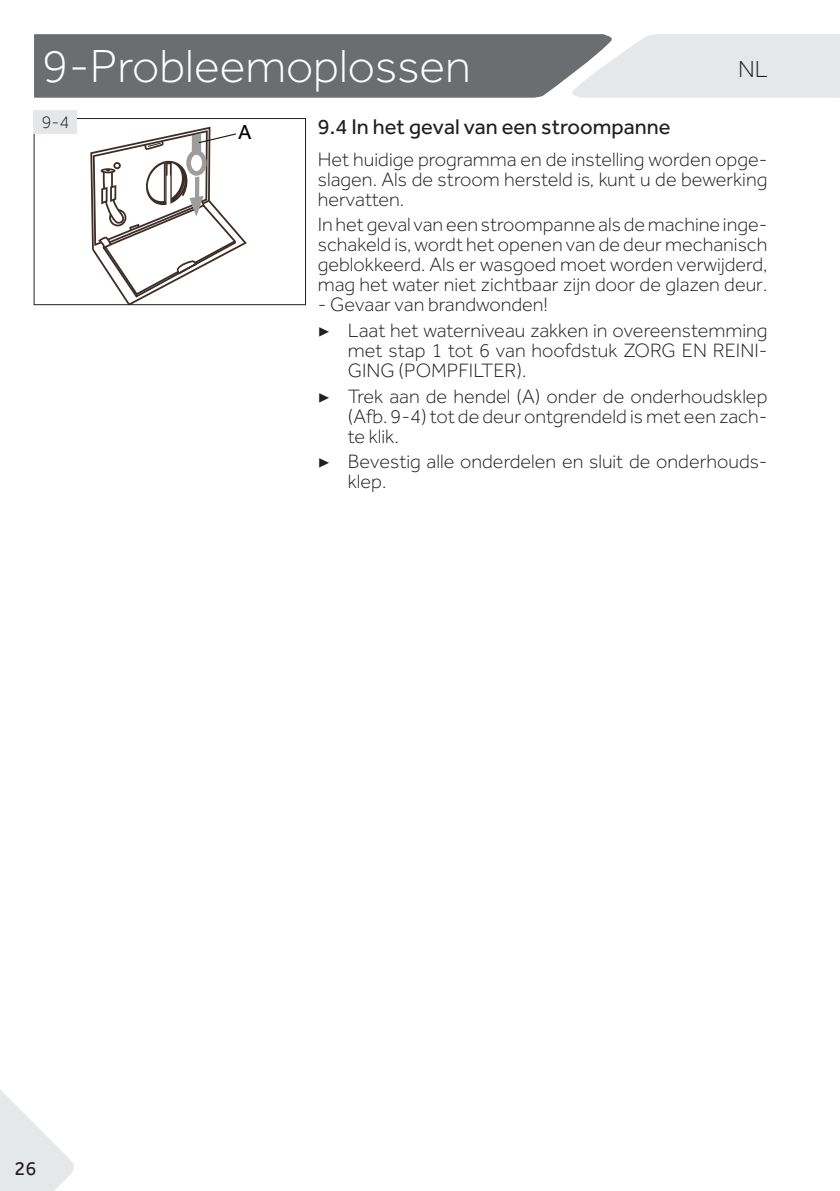
<style>
.page{position:relative;width:840px;height:1191px;background:#fff}
.page>*{position:absolute;margin:0;border:0;box-sizing:border-box;transform-origin:0 0}
.t1{font:300 48px "Effra";color:#fff}
.t2{font:300 24px "Effra";color:#231f20}
.t3{font:22px "Effra";color:#231f20}
.t4{font:21px "Effra";color:#000}
.t5{font:300 20px/20px "Effra";color:#231f20;text-align:justify}
.t6{font:20px "Effra";color:#231f20}
.t7{font:300 18px "Effra";color:#231f20}
.s1{font-family:"Minion Pro";font-weight:400}
</style>
<div class="page">
<svg style="left:34px;top:34px;width:805px;height:64px"></svg>
<svg style="left:0;top:1090px;width:74px;height:101px"></svg>
<svg style="left:90px;top:127px;width:157px;height:176px"></svg>
<div style="left:34px;top:118px;width:272px;height:187px;border:1px solid #231f20"></div>
<div style="left:34px;top:110px;width:43px;height:24px;background:#e6e7e9"></div>
<h1 class="t1" style="left:43px;top:39px;width:429px">9-Probleemoplossen</h1>
<p class="t2" style="left:737px;top:55px;width:31px">NL</p>
<p class="t7" style="left:42px;top:112px;width:29px">9-4</p>
<p class="t4" style="left:238px;top:120px;width:15px">A</p>
<p class="t3" style="left:317px;top:114px;width:354px">9.4 In het geval van een stroompanne</p>
<p class="t5" style="left:317px;top:149px;width:451px">Het huidige programma en de instelling worden opge&shy;slagen. Als de stroom hersteld is, kunt u de bewerking hervatten.</p>
<p class="t5" style="left:317px;top:214px;width:451px">In het geval van een stroompanne als de machine inge&shy;schakeld is, wordt het openen van de deur mechanisch geblokkeerd. Als er wasgoed moet worden verwijderd, mag het water niet zichtbaar zijn door de glazen deur.</p>
<p class="t5" style="left:317px;top:292px;width:451px;line-height:25.6px">- Gevaar van brandwonden!<br><span class="s1">▶</span> Laat het waterniveau zakken in overeenstemming</p>
<p class="t5" style="left:347px;top:340px;width:421px">met stap 1 tot 6 van hoofdstuk ZORG EN REINI-<br>GING (POMPFILTER).</p>
<p class="t5" style="left:347px;top:386px;width:421px;text-indent:-30px"><span class="s1">▶</span> Trek aan de hendel (A) onder de onderhoudsklep (Afb. 9-4) tot de deur ontgrendeld is met een zach&shy;te klik.</p>
<p class="t5" style="left:347px;top:451px;width:421px;text-indent:-30px"><span class="s1">▶</span> Bevestig alle onderdelen en sluit de onderhouds&shy;klep.</p>
<p class="t6" style="left:15px;top:1156px;width:23px">26</p>
</div>
